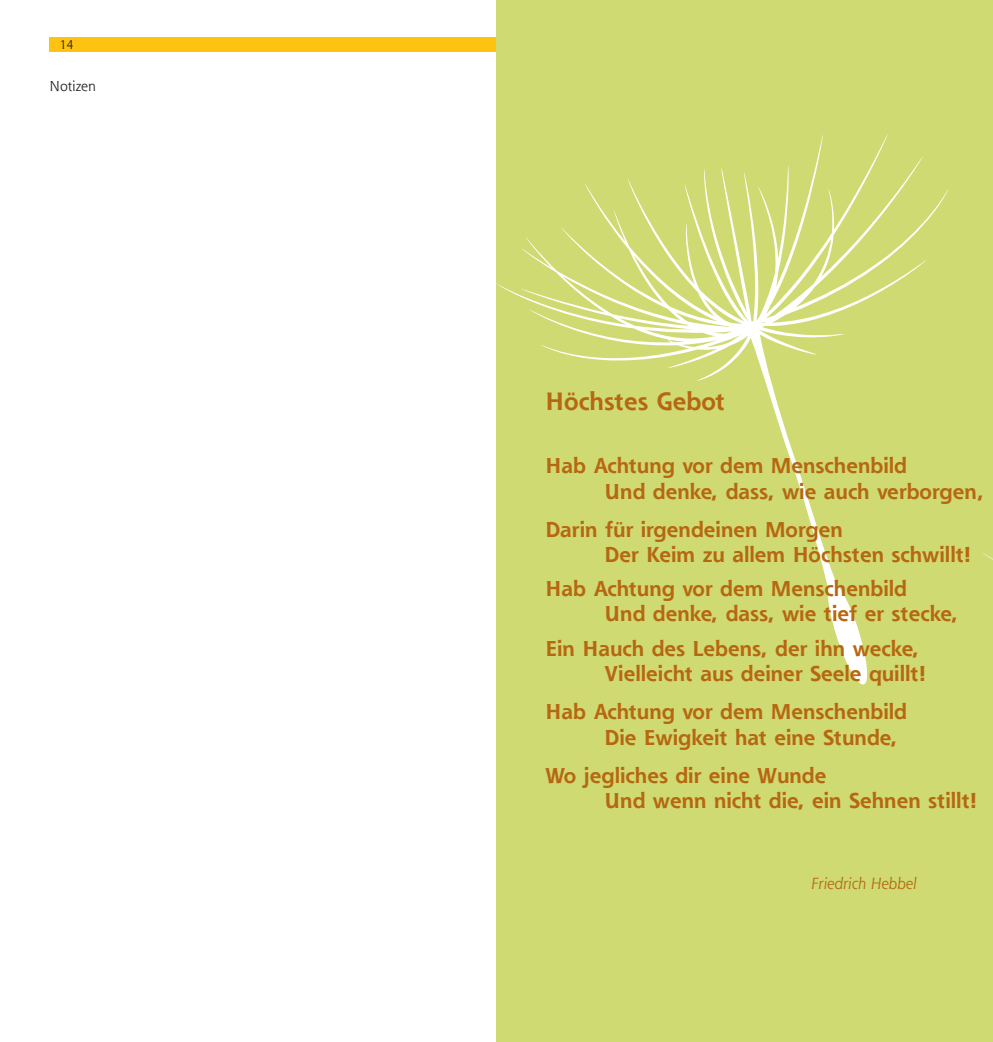
<style>
.page{position:relative;width:993px;height:1042px;background:#fff}
.page>*{position:absolute;margin:0;border:0;box-sizing:border-box;transform-origin:0 0}
.t1{font:700 24.5px "Shannon";color:#b66711}
.t2{font:700 21px/25.6px "Shannon";color:#b66711}
.t3{font:italic 15.75px "Shannon";color:#b66711}
.t4{font:14px "Shannon";color:#231f20}
.t5{font:12.25px "Shannon";color:#231f20}
</style>
<div class="page">
<div style="left:50px;top:37px;width:893px;height:15px;background:#fec210"></div>
<div style="left:496px;top:0;width:496px;height:1042px;background:#d0da73"></div>
<svg style="left:497px;top:134px;width:451px;height:551px"></svg>
<svg style="left:982px;top:552px;width:10px;height:7px"></svg>
<p class="t5" style="left:60px;top:37px;width:16px">14</p>
<p class="t4" style="left:50px;top:77px;width:48px">Notizen</p>
<p class="t1" style="left:545px;top:385px;width:181px">Höchstes Gebot</p>
<p class="t2" style="left:604px;top:455px;width:381px;text-indent:-59px">Hab Achtung vor dem Menschenbild<br>Und denke, dass, wie auch verborgen,</p>
<p class="t2" style="left:604px;top:519px;width:368px;text-indent:-59px">Darin für irgendeinen Morgen<br>Der Keim zu allem Höchsten schwillt!</p>
<p class="t2" style="left:604px;top:578px;width:355px;text-indent:-59px">Hab Achtung vor dem Menschenbild<br>Und denke, dass, wie tief er stecke,</p>
<p class="t2" style="left:604px;top:638px;width:323px;text-indent:-59px">Ein Hauch des Lebens, der ihn wecke,<br>Vielleicht aus deiner Seele quillt!</p>
<p class="t2" style="left:604px;top:701px;width:304px;text-indent:-59px">Hab Achtung vor dem Menschenbild<br>Die Ewigkeit hat eine Stunde,</p>
<p class="t2" style="left:604px;top:765px;width:374px;text-indent:-59px">Wo jegliches dir eine Wunde<br>Und wenn nicht die, ein Sehnen stillt!</p>
<p class="t3" style="left:811px;top:873px;width:107px">Friedrich Hebbel</p>
</div>
